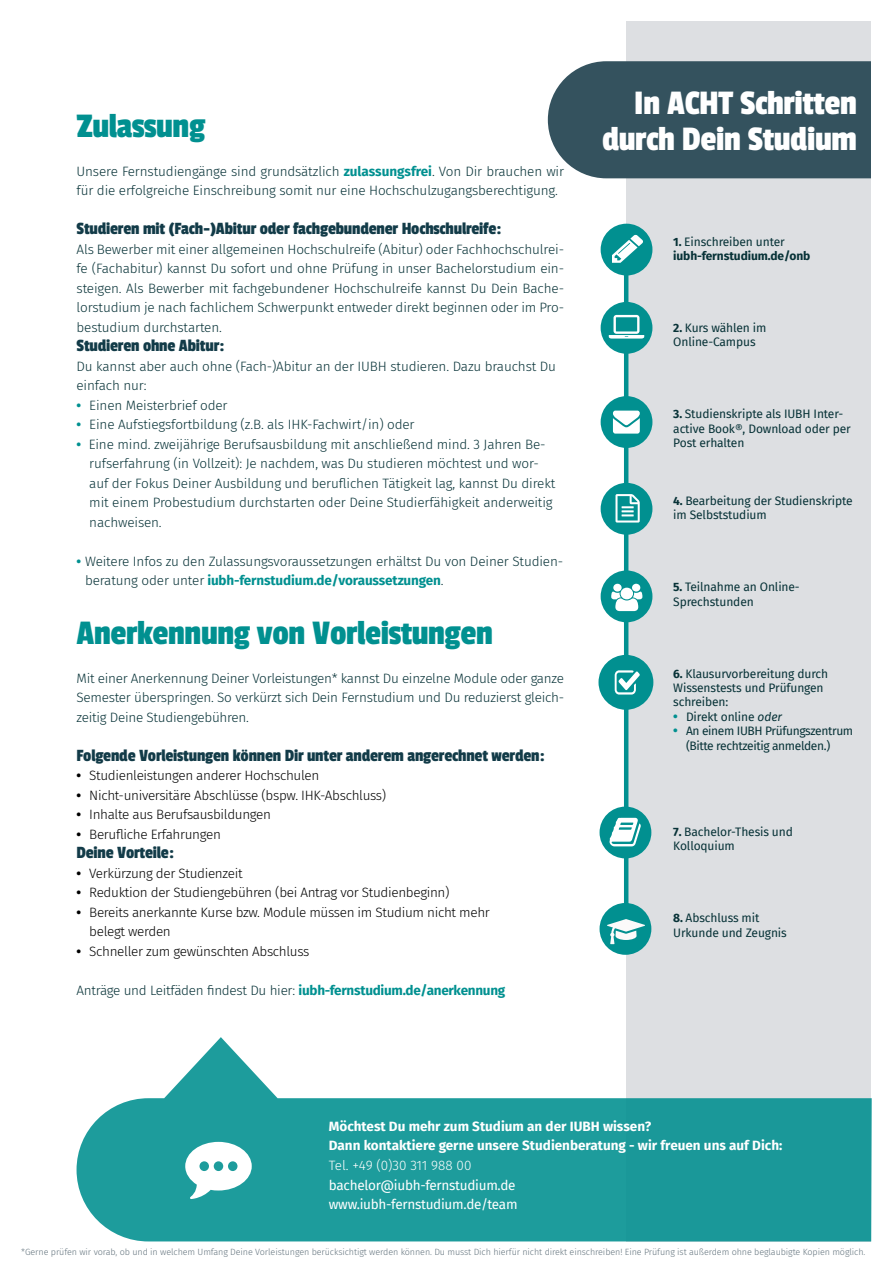
<style>
.page{position:relative;width:893px;height:1263px;background:#fff}
.page>*{position:absolute;margin:0;border:0;box-sizing:border-box;transform-origin:0 0}
.t1{font:36px "Passion One";letter-spacing:-.01em;color:#019090}
.t2{font:36px/36px "Passion One";letter-spacing:-.01em;color:#fff;text-align:right}
.t3{font:18px "Passion One";letter-spacing:-.01em;color:#123b48}
.t4{font:300 13.5px/19.5px "Fira Sans";letter-spacing:-.01em;color:#073237}
.t5{font:300 13.5px/19.5px "Fira Sans";letter-spacing:-.025em;color:#000}
.t6{font:700 13.5px/19.5px "Fira Sans";color:#fff}
.t7{font:13.5px/19.5px "Fira Sans";letter-spacing:-.02em;color:#fff}
.t8{font:300 13.5px "Fira Sans";color:#fff}
.t9{font:12px/14.4px "Fira Sans";letter-spacing:-.01em;color:#073237}
.t10{font:12px/14.4px "Fira Sans";letter-spacing:-.03em;color:#073237}
.t11{font:700 12px/14.4px "Fira Sans";letter-spacing:-.01em;color:#073237}
.t12{font:300 9px "Fira Sans";letter-spacing:-.01em;color:#64747e}
.s1{font-weight:700;color:#019090}
.s2{font-weight:700}
.s3{font-weight:400}
.s4{font-weight:700;font-size:13.5px;color:#019090}
.s5{font-style:italic}
</style>
<div class="page">
<div style="left:626px;top:21px;width:246px;height:1221px;background:#dddfe2"></div>
<hr style="left:624px;top:258px;width:4px;height:675px;background:#019090">
<div style="left:548px;top:61px;width:324px;height:117px;background:#34525e"></div>
<div style="left:601px;top:396px;width:51px;height:52px;background:#019090;border-radius:50%"></div>
<svg style="left:613px;top:411px;width:27px;height:23px"></svg>
<div style="left:598px;top:655px;width:55px;height:55px;background:#019090;border-radius:50%"></div>
<svg style="left:615px;top:670px;width:25px;height:24px"></svg>
<div style="left:601px;top:224px;width:51px;height:51px;background:#019090;border-radius:50%"></div>
<svg style="left:612px;top:235px;width:31px;height:28px"></svg>
<div style="left:601px;top:302px;width:51px;height:52px;background:#019090;border-radius:50%"></div>
<svg style="left:609px;top:315px;width:35px;height:24px"></svg>
<div style="left:601px;top:483px;width:51px;height:52px;background:#019090;border-radius:50%"></div>
<svg style="left:615px;top:494px;width:25px;height:28px"></svg>
<div style="left:601px;top:570px;width:51px;height:52px;background:#019090;border-radius:50%"></div>
<svg style="left:611px;top:584px;width:31px;height:27px"></svg>
<div style="left:600px;top:806px;width:51px;height:52px;background:#019090;border-radius:50%"></div>
<svg style="left:609px;top:817px;width:32px;height:29px"></svg>
<div style="left:600px;top:903px;width:51px;height:52px;background:#019090;border-radius:50%"></div>
<svg style="left:607px;top:919px;width:38px;height:25px"></svg>
<svg style="left:77px;top:1037px;width:795px;height:204px;fill:#1d9c9c"></svg>
<svg style="left:185px;top:1142px;width:67px;height:57px"></svg>
<h1 class="t1" style="left:77px;top:107px;width:130px">Zulassung</h1>
<p class="t4" style="left:77px;top:161px;width:489px">Unsere Fernstudiengänge sind grundsätzlich <span class="s1">zulassungsfrei</span>. Von Dir brauchen wir für die erfolgreiche Einschreibung somit nur eine Hochschulzugangsberechtigung.</p>
<h2 class="t3" style="left:77px;top:219px;width:426px">Studieren mit (Fach-)Abitur oder fachgebundener Hochschulreife:</h2>
<p class="t4" style="left:77px;top:239px;width:489px;text-align:justify">Als Bewerber mit einer allgemeinen Hochschulreife (Abitur) oder Fachhochschulrei&shy;fe (Fachabitur) kannst Du sofort und ohne Prüfung in unser Bachelorstudium ein&shy;steigen. Als Bewerber mit fachgebundener Hochschulreife kannst Du Dein Bache&shy;lorstudium je nach fachlichem Schwerpunkt entweder direkt beginnen oder im Pro&shy;bestudium durchstarten.</p>
<h2 class="t3" style="left:77px;top:336px;width:149px">Studieren ohne Abitur:</h2>
<p class="t4" style="left:77px;top:356px;width:481px">Du kannst aber auch ohne (Fach-)Abitur an der IUBH studieren. Dazu brauchst Du einfach nur:</p>
<p class="t4" style="left:77px;top:395px;width:153px"><span class="s1">•</span> Einen Meisterbrief oder</p>
<p class="t4" style="left:77px;top:415px;width:340px"><span class="s1">•</span> Eine Aufstiegsfortbildung (z.B. als IHK-Fachwirt/in) oder</p>
<p class="t4" style="left:89px;top:434px;width:468px;text-indent:-13px"><span class="s1">•</span> Eine mind. zweijährige Berufsausbildung mit anschließend mind. 3 Jahren Be&shy;rufserfahrung (in Vollzeit): Je nachdem, was Du studieren möchtest und wor&shy;auf der Fokus Deiner Ausbildung und beruflichen Tätigkeit lag, kannst Du direkt mit einem Probestudium durchstarten oder Deine Studierfähigkeit anderweitig nachweisen.</p>
<p class="t4" style="left:85px;top:551px;width:480px;text-indent:-9px"><span class="s1">•</span> Weitere Infos zu den Zulassungsvoraussetzungen erhältst Du von Deiner Studien&shy;beratung oder unter <span class="s1">iubh-fernstudium.de/voraussetzungen</span>.</p>
<h1 class="t1" style="left:77px;top:614px;width:418px">Anerkennung von Vorleistungen</h1>
<p class="t4" style="left:77px;top:668px;width:489px;text-align:justify">Mit einer Anerkennung Deiner Vorleistungen* kannst Du einzelne Module oder ganze Semester überspringen. So verkürzt sich Dein Fernstudium und Du reduzierst gleich&shy;zeitig Deine Studiengebühren.</p>
<h2 class="t3" style="left:77px;top:746px;width:470px">Folgende Vorleistungen können Dir unter anderem angerechnet werden:</h2>
<p class="t5" style="left:77px;top:766px;width:244px"><span class="s2">•</span> Studienleistungen anderer Hochschulen</p>
<p class="t5" style="left:77px;top:785px;width:311px"><span class="s2">•</span> Nicht-universitäre Abschlüsse (bspw. IHK-Abschluss)</p>
<p class="t5" style="left:77px;top:805px;width:196px"><span class="s2">•</span> Inhalte aus Berufsausbildungen</p>
<p class="t5" style="left:77px;top:824px;width:146px"><span class="s2">•</span> Berufliche Erfahrungen</p>
<h2 class="t3" style="left:77px;top:843px;width:99px">Deine Vorteile:</h2>
<p class="t5" style="left:77px;top:863px;width:168px"><span class="s2">•</span> Verkürzung der Studienzeit</p>
<p class="t5" style="left:77px;top:883px;width:375px"><span class="s2">•</span> Reduktion der Studiengebühren (bei Antrag vor Studienbeginn)</p>
<p class="t5" style="left:89px;top:902px;width:402px;text-indent:-13px"><span class="s2">•</span> Bereits anerkannte Kurse bzw. Module müssen im Studium nicht mehr belegt werden</p>
<p class="t5" style="left:77px;top:941px;width:234px"><span class="s2">•</span> Schneller zum gewünschten Abschluss</p>
<p class="t4" style="left:77px;top:980px;width:430px">Anträge und Leitfäden findest Du hier: <span class="s1">iubh-fernstudium.de/anerkennung</span></p>
<h1 class="t2" style="left:602px;top:84px;width:256px">In ACHT Schritten durch Dein Studium</h1>
<p class="t11" style="left:673px;top:233px;width:139px">1. <span class="s3">Einschreiben unter </span>iubh-fernstudium.de/onb</p>
<p class="t9" style="left:673px;top:320px;width:95px"><span class="s2">2.</span> Kurs wählen im<br>Online-Campus</p>
<p class="t9" style="left:673px;top:407px;width:179px"><span class="s2">3.</span> Studienskripte als IUBH Inter&shy;active Book®, Download oder per<br>Post erhalten</p>
<p class="t9" style="left:673px;top:493px;width:181px"><span class="s2">4.</span> Bearbeitung der Studienskripte im Selbststudium</p>
<p class="t9" style="left:673px;top:579px;width:128px"><span class="s2">5.</span> Teilnahme an Online-<br>Sprechstunden</p>
<p class="t9" style="left:673px;top:666px;width:156px"><span class="s2">6.</span> Klausurvorbereitung durch<br>Wissenstests und Prüfungen schreiben:</p>
<p class="t9" style="left:673px;top:709px;width:110px"><span class="s4">•</span> Direkt online <span class="s5">oder</span></p>
<p class="t10" style="left:686px;top:723px;width:169px;text-indent:-13px"><span class="s4">•</span> An einem IUBH Prüfungszentrum (Bitte rechtzeitig anmelden.)</p>
<p class="t9" style="left:673px;top:824px;width:121px"><span class="s2">7.</span> Bachelor-Thesis und<br>Kolloquium</p>
<p class="t9" style="left:673px;top:911px;width:115px"><span class="s2">8.</span> Abschluss mit<br>Urkunde und Zeugnis</p>
<p class="t6" style="left:329px;top:1115px;width:455px">Möchtest Du mehr zum Studium an der IUBH wissen?<br>Dann kontaktiere gerne unsere Studienberatung - wir freuen uns auf Dich:</p>
<p class="t8" style="left:329px;top:1156px;width:144px">Tel. +49 (0)30 311 988 00</p>
<p class="t7" style="left:329px;top:1175px;width:190px">bachelor@iubh-fernstudium.de www.iubh-fernstudium.de/team</p>
<p class="t12" style="left:21px;top:1245px;width:846px">*Gerne prüfen wir vorab, ob und in welchem Umfang Deine Vorleistungen berücksichtigt werden können. Du musst Dich hierfür nicht direkt einschreiben! Eine Prüfung ist außerdem ohne beglaubigte Kopien möglich.</p>
</div>
